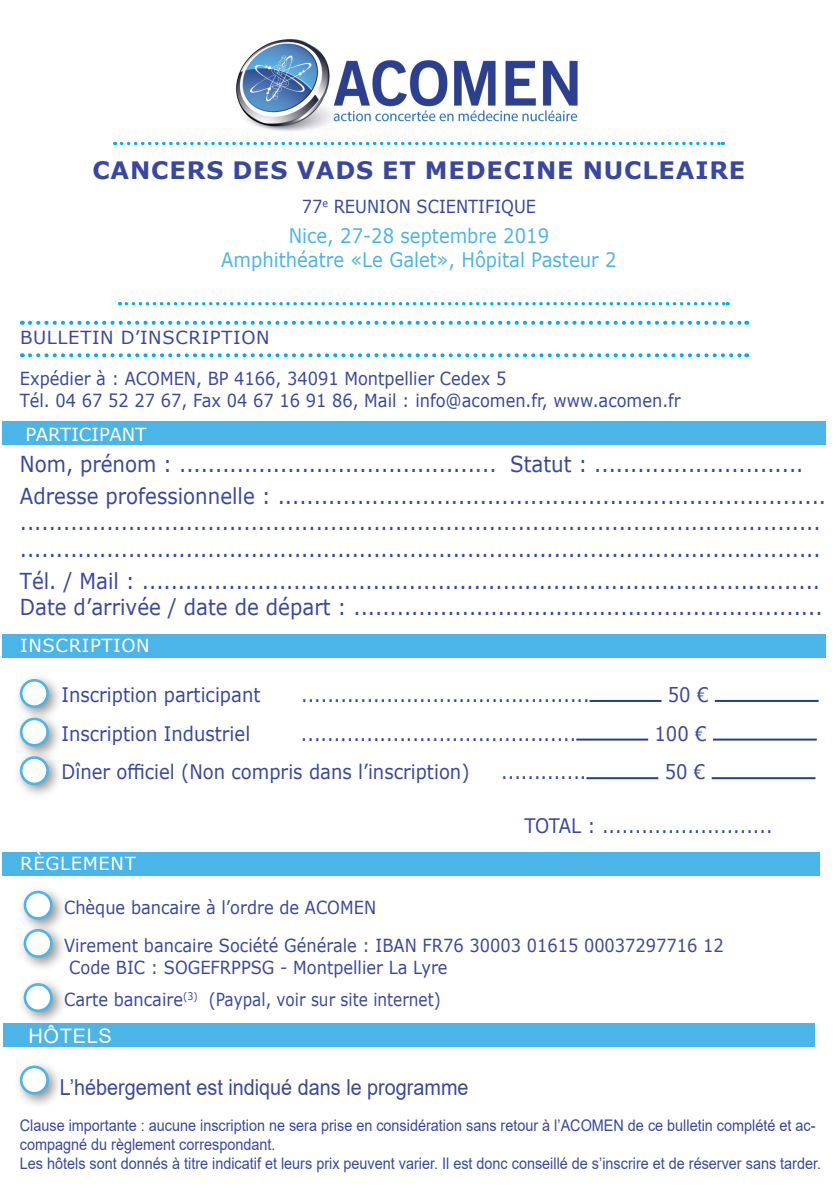
<style>
.page{position:relative;width:840px;height:1191px;background:#fff}
.page>*{position:absolute;margin:0;border:0;box-sizing:border-box;transform-origin:0 0}
.t1{font:700 24px "Verdana";letter-spacing:.035em;color:#39489e}
.t2{font:22px/26.4px "Verdana";color:#39489e;scale:.9 1}
.t3{font:22px "Arial";color:#39489e;scale:.9 1}
.t4{font:20px "Verdana";color:#39489e;scale:.9 1}
.t5{font:20px/24px "Verdana";color:#4bb5e7;text-align:center;scale:.9 1}
.t6{font:20px "Arial";letter-spacing:.035em;color:#fff}
.t7{font:18px/21.6px "Verdana";color:#39489e;scale:.9 1}
.t8{font:18px "Verdana";letter-spacing:.035em;color:#39489e}
.t9{font:18px "Verdana";letter-spacing:.035em;color:#fff}
.t10{font:18px "Verdana";color:#fff}
.t11{font:16px/19.2px "Arial";color:#39489e;scale:.9 1}
</style>
<div class="page">
<img style="left:233px;top:39px;width:353px;height:103px">
<svg style="left:115px;top:142px;width:608px;height:3px"></svg>
<div style="left:3px;top:634px;width:822px;height:24px;background:#4bb5e7"></div>
<svg style="left:126px;top:302px;width:601px;height:3px"></svg>
<div style="left:17px;top:884px;width:50px;height:50px;background:#231f20;opacity:.5"></div>
<div style="left:25px;top:892px;width:26px;height:26px;background:#fff;border-radius:50%"></div>
<div style="left:24px;top:890px;width:29px;height:29px;border:3px solid #4bb5e7;border-radius:50%"></div>
<div style="left:17px;top:922px;width:50px;height:50px;background:#231f20;opacity:.5"></div>
<div style="left:25px;top:930px;width:26px;height:26px;background:#fff;border-radius:50%"></div>
<div style="left:24px;top:929px;width:29px;height:29px;border:3px solid #4bb5e7;border-radius:50%"></div>
<div style="left:17px;top:976px;width:50px;height:50px;background:#231f20;opacity:.5"></div>
<div style="left:25px;top:984px;width:26px;height:26px;background:#fff;border-radius:50%"></div>
<div style="left:24px;top:983px;width:29px;height:29px;border:3px solid #4bb5e7;border-radius:50%"></div>
<div style="left:14px;top:1059px;width:49px;height:50px;background:#231f20;opacity:.5"></div>
<div style="left:21px;top:1066px;width:26px;height:27px;background:#fff;border-radius:50%"></div>
<div style="left:20px;top:1065px;width:29px;height:29px;border:3px solid #4bb5e7;border-radius:50%"></div>
<div style="left:14px;top:672px;width:49px;height:50px;background:#231f20;opacity:.5"></div>
<div style="left:21px;top:680px;width:26px;height:26px;background:#fff;border-radius:50%"></div>
<div style="left:20px;top:679px;width:29px;height:29px;border:3px solid #4bb5e7;border-radius:50%"></div>
<hr style="left:589px;top:700px;width:72px;height:2px;background:#253f8e">
<hr style="left:714px;top:700px;width:104px;height:2px;background:#253f8e">
<div style="left:14px;top:711px;width:49px;height:50px;background:#231f20;opacity:.5"></div>
<div style="left:21px;top:719px;width:26px;height:26px;background:#fff;border-radius:50%"></div>
<div style="left:20px;top:717px;width:29px;height:29px;border:3px solid #4bb5e7;border-radius:50%"></div>
<hr style="left:576px;top:738px;width:71px;height:2px;background:#253f8e">
<hr style="left:712px;top:738px;width:104px;height:2px;background:#253f8e">
<div style="left:14px;top:750px;width:49px;height:49px;background:#231f20;opacity:.5"></div>
<div style="left:21px;top:757px;width:26px;height:27px;background:#fff;border-radius:50%"></div>
<div style="left:20px;top:756px;width:29px;height:29px;border:3px solid #4bb5e7;border-radius:50%"></div>
<hr style="left:586px;top:777px;width:72px;height:2px;background:#253f8e">
<hr style="left:711px;top:777px;width:104px;height:2px;background:#253f8e">
<svg style="left:30px;top:321px;width:716px;height:4px"></svg>
<svg style="left:30px;top:353px;width:716px;height:4px"></svg>
<div style="left:3px;top:421px;width:822px;height:24px;background:#4bb5e7"></div>
<div style="left:3px;top:852px;width:816px;height:24px;background:#4bb5e7"></div>
<div style="left:3px;top:1022px;width:811px;height:24px;background:#4bb5e7"></div>
<p class="t1" style="left:92px;top:154px;width:654px">CANCERS DES VADS ET MEDECINE NUCLEAIRE</p>
<p class="t7" style="left:301px;top:195px;width:262px">77<sup>e</sup> REUNION SCIENTIFIQUE</p>
<p class="t5" style="left:221px;top:223px;width:440px">Nice, 27-28 septembre 2019<br>Amphithéatre «Le Galet», Hôpital Pasteur 2</p>
<p class="t8" style="left:20px;top:325px;width:251px">BULLETIN D’INSCRIPTION</p>
<p class="t7" style="left:20px;top:368px;width:735px">Expédier à : ACOMEN, BP 4166, 34091 Montpellier Cedex 5<br>Tél. 04 67 52 27 67, Fax 04 67 16 91 86, Mail : info@acomen.fr, www.acomen.fr</p>
<p class="t10" style="left:26px;top:421px;width:122px">PARTICIPANT</p>
<p class="t2" style="left:20px;top:450px;width:871px">Nom, prénom : ............................................ Statut : .............................</p>
<p class="t2" style="left:20px;top:482px;width:896px">Adresse professionnelle : ............................................................................ ............................................................................................................... ...............................................................................................................</p>
<p class="t2" style="left:20px;top:567px;width:892px">Tél. / Mail : ..............................................................................................<br>Date d’arrivée / date de départ : .................................................................</p>
<p class="t9" style="left:20px;top:633px;width:131px">INSCRIPTION</p>
<p class="t4" style="left:61px;top:681px;width:222px">Inscription participant</p>
<p class="t4" style="left:301px;top:681px;width:322px">............................................</p>
<p class="t4" style="left:61px;top:719px;width:211px">Inscription Industriel</p>
<p class="t4" style="left:301px;top:719px;width:307px">..........................................</p>
<p class="t4" style="left:667px;top:681px;width:47px">50 €</p>
<p class="t4" style="left:654px;top:719px;width:59px">100 €</p>
<p class="t4" style="left:61px;top:758px;width:454px">Dîner officiel (Non compris dans l’inscription)</p>
<p class="t9" style="left:20px;top:851px;width:117px">RÈGLEMENT</p>
<p class="t4" style="left:664px;top:758px;width:47px">50 €</p>
<p class="t4" style="left:524px;top:812px;width:277px">TOTAL : ..........................</p>
<p class="t4" style="left:501px;top:758px;width:96px">.............</p>
<p class="t7" style="left:64px;top:896px;width:348px">Chèque bancaire à l’ordre de ACOMEN</p>
<p class="t7" style="left:64px;top:934px;width:734px">Virement bancaire Société Générale : IBAN FR76 30003 01615 00037297716 12<br>Code BIC : SOGEFRPPSG - Montpellier La Lyre</p>
<p class="t7" style="left:64px;top:988px;width:420px">Carte bancaire<sup>(3)</sup> (Paypal, voir sur site internet)</p>
<p class="t6" style="left:28px;top:1022px;width:85px">HÔTELS</p>
<p class="t3" style="left:60px;top:1071px;width:455px">L’hébergement est indiqué dans le programme</p>
<p class="t11" style="left:20px;top:1115px;width:891px">Clause importante : aucune inscription ne sera prise en considération sans retour à l’ACOMEN de ce bulletin complété et ac&shy;compagné du règlement correspondant.<br>Les hôtels sont donnés à titre indicatif et leurs prix peuvent varier. Il est donc conseillé de s’inscrire et de réserver sans tarder.</p>
</div>
